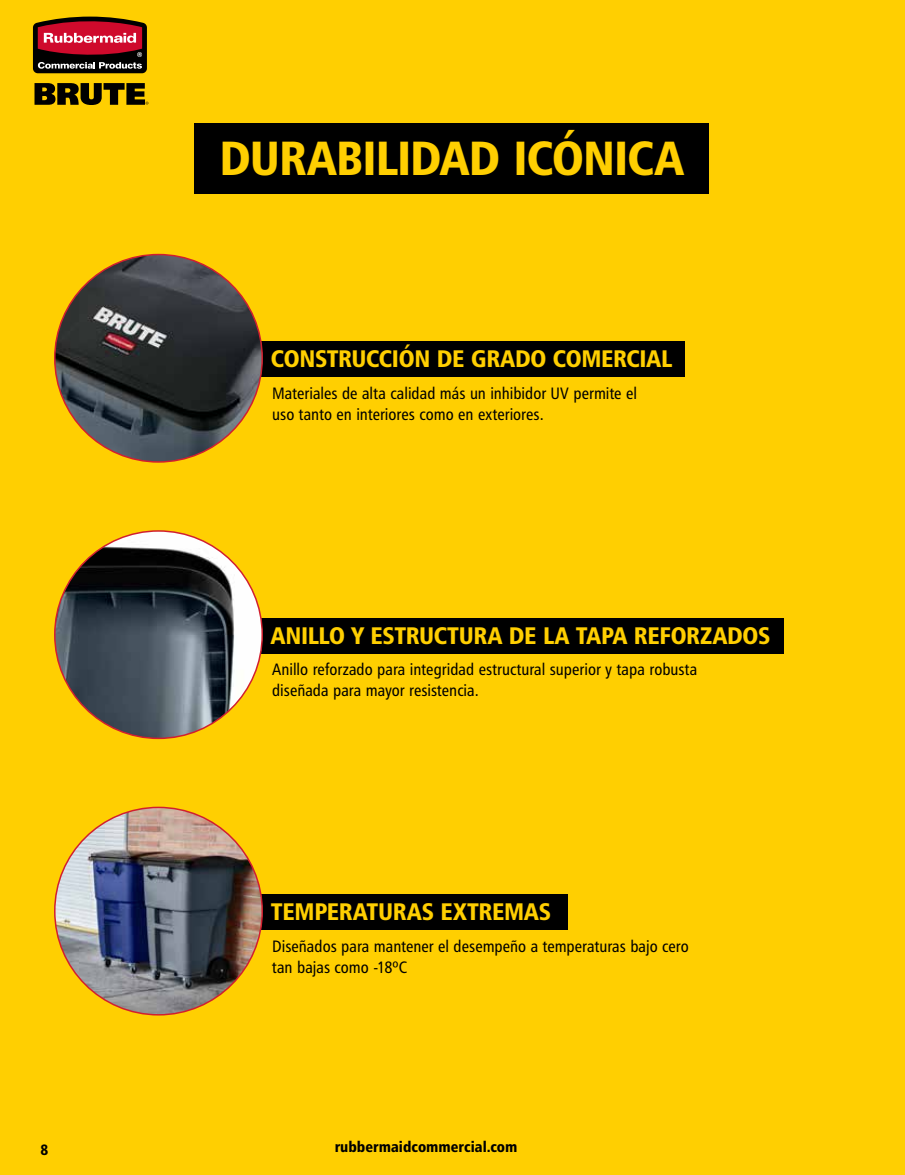
<style>
.page{position:relative;width:905px;height:1175px;background:#fff}
.page>*{position:absolute;margin:0;border:0;box-sizing:border-box;transform-origin:0 0}
.t1{font:48px "Humanist 777 BT Black Condensed B";letter-spacing:-.02em;color:#ffcf01}
.t2{font:24px "Humanist 777 BT Black Condensed B";letter-spacing:-.015em;color:#ffcf01}
.t3{font:16.5px/21px "Humanist 777 BT Roman Condensed B";color:#000}
.t4{font:15px "Humanist 777 BT Black Condensed B";letter-spacing:.005em;color:#000}
</style>
<div class="page">
<div style="left:0;top:0;width:904px;height:1174px;background:#ffcf01"></div>
<svg style="left:27px;top:0;width:127px;height:110px;background:#a36917"></svg>
<div style="left:224px;top:341px;width:460px;height:36px;background:#000"></div>
<img style="left:55px;top:254px;width:207px;height:208px;border-radius:104px">
<div style="left:224px;top:618px;width:559px;height:35px;background:#000"></div>
<img style="left:55px;top:532px;width:207px;height:206px">
<div style="left:224px;top:894px;width:343px;height:35px;background:#000"></div>
<img style="left:55px;top:807px;width:207px;height:207px;border-radius:104px">
<div style="left:194px;top:123px;width:515px;height:70px;background:#000"></div>
<h1 class="t1" style="left:219px;top:127px;width:466px">DURABILIDAD ICÓNICA</h1>
<h2 class="t2" style="left:271px;top:344px;width:402px">CONSTRUCCIÓN DE GRADO COMERCIAL</h2>
<p class="t3" style="left:272px;top:382px;width:366px">Materiales de alta calidad más un inhibidor UV permite el uso tanto en interiores como en exteriores.</p>
<h2 class="t2" style="left:271px;top:620px;width:501px">ANILLO Y ESTRUCTURA DE LA TAPA REFORZADOS</h2>
<p class="t3" style="left:272px;top:659px;width:426px">Anillo reforzado para integridad estructural superior y tapa robusta diseñada para mayor resistencia.</p>
<h2 class="t2" style="left:271px;top:896px;width:281px">TEMPERATURAS EXTREMAS</h2>
<p class="t3" style="left:272px;top:935px;width:418px">Diseñados para mantener el desempeño a temperaturas bajo cero tan bajas como -18ºC</p>
<p class="t4" style="left:40px;top:1140px;width:9px">8</p>
<p class="t4" style="left:335px;top:1137px;width:184px">rubbermaidcommercial.com</p>
</div>
